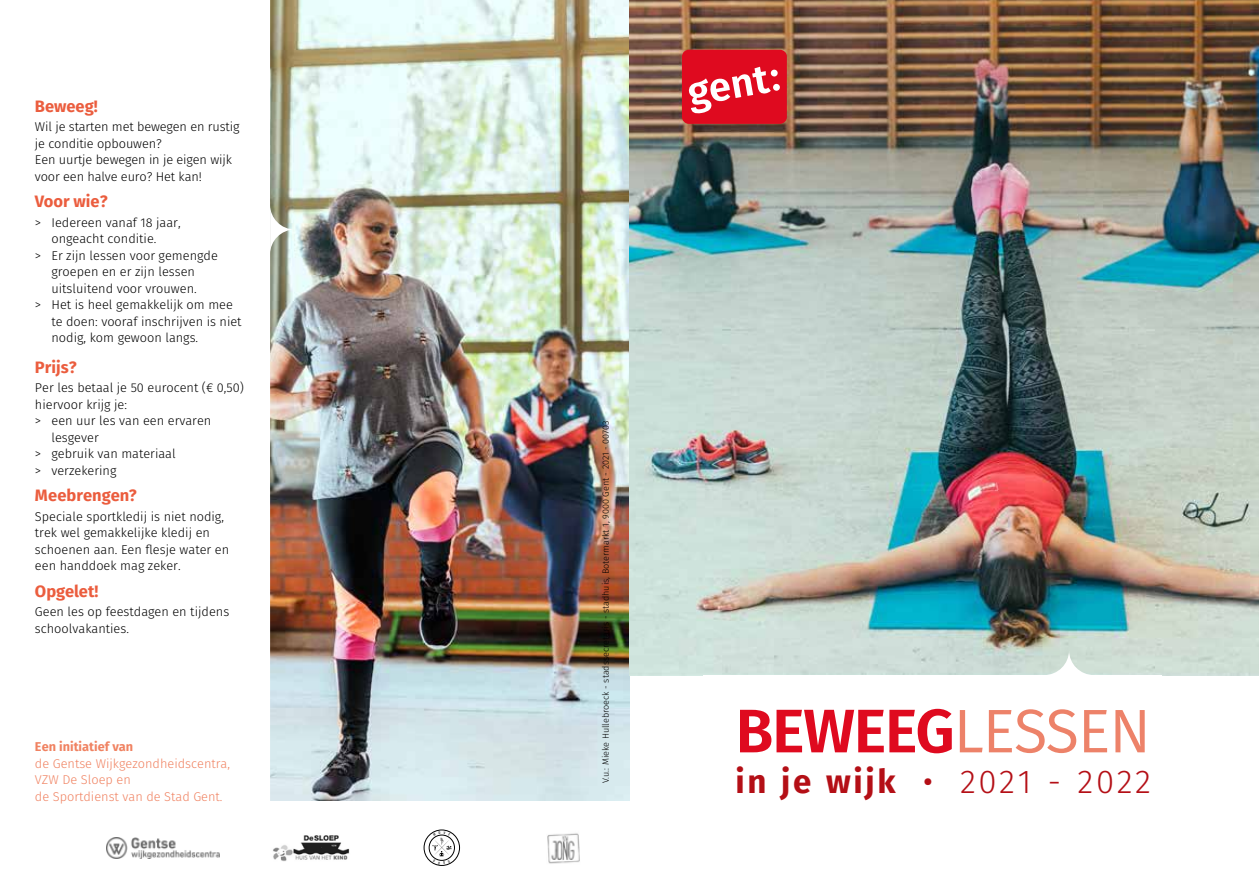
<style>
.page{position:relative;width:1259px;height:893px;background:#fff}
.page>*{position:absolute;margin:0;border:0;box-sizing:border-box;transform-origin:0 0}
.t1{font:600 61.5px "Fira Sans";letter-spacing:-.02em;color:#df0a1f}
.t2{font:300 33px "Fira Sans";letter-spacing:.08em;color:#b40f16}
.t3{font:700 16.5px "Fira Sans";color:#eb5d3e}
.t4{font:300 12.75px/16.5px "Fira Sans";color:#000}
.t5{font:300 12.75px/16.5px "Fira Sans";color:#f08261}
.t6{font:700 12.75px "Fira Sans";color:#f08261}
.t7{font:300 9px "Fira Sans";color:#000}
.s1{font-weight:400;color:#ed8269}
.s2{font-weight:700}
.s3{font-weight:400}
</style>
<div class="page">
<img style="left:270px;top:0;width:359px;height:800px">
<img style="left:629px;top:0;width:630px;height:675px">
<div style="left:682px;top:50px;width:105px;height:74px;background:#df0a1f;border-radius:7px"></div>
<svg style="left:688px;top:67px;width:83px;height:47px"></svg>
<svg style="left:770px;top:69px;width:8px;height:8px"></svg>
<div style="left:773px;top:84px;width:7px;height:7px;background:#fff;border-radius:3px"></div>
<svg style="left:270px;top:205px;width:25px;height:49px"></svg>
<svg style="left:1044px;top:650px;width:49px;height:25px"></svg>
<img style="left:273px;top:835px;width:77px;height:26px">
<div style="left:429px;top:835px;width:25px;height:25px;border:1px solid #000;border-radius:50%"></div>
<div style="left:424px;top:830px;width:36px;height:36px;border:1px solid #000;border-radius:50%"></div>
<img style="left:547px;top:833px;width:33px;height:31px">
<img style="left:106px;top:837px;width:114px;height:21px">
<svg style="left:432px;top:831px;width:20px;height:33px"></svg>
<p class="t3" style="left:35px;top:94px;width:64px">Beweeg!</p>
<p class="t4" style="left:35px;top:118px;width:206px">Wil je starten met bewegen en rustig je conditie opbouwen?<br>Een uurtje bewegen in je eigen wijk voor een halve euro? Het kan!</p>
<p class="t3" style="left:35px;top:190px;width:74px">Voor wie?</p>
<p class="t4" style="left:35px;top:214px;width:147px">&gt; Iedereen vanaf 18 jaar,</p>
<p class="t4" style="left:51px;top:230px;width:107px">ongeacht conditie.</p>
<p class="t4" style="left:35px;top:247px;width:184px">&gt; Er zijn lessen voor gemengde</p>
<p class="t4" style="left:51px;top:263px;width:145px">groepen en er zijn lessen</p>
<p class="t4" style="left:51px;top:280px;width:147px">uitsluitend voor vrouwen.</p>
<p class="t4" style="left:35px;top:296px;width:199px">&gt; Het is heel gemakkelijk om mee</p>
<p class="t4" style="left:51px;top:313px;width:192px">te doen: vooraf inschrijven is niet</p>
<p class="t4" style="left:51px;top:329px;width:148px">nodig, kom gewoon langs.</p>
<p class="t3" style="left:35px;top:356px;width:43px">Prijs?</p>
<p class="t4" style="left:35px;top:380px;width:210px">Per les betaal je 50 eurocent (€ 0,50)</p>
<p class="t4" style="left:35px;top:396px;width:94px">hiervoor krijg je:</p>
<p class="t4" style="left:35px;top:413px;width:178px">&gt; een uur les van een ervaren</p>
<p class="t4" style="left:51px;top:429px;width:49px">lesgever</p>
<p class="t4" style="left:35px;top:446px;width:142px">&gt; gebruik van materiaal</p>
<p class="t4" style="left:35px;top:462px;width:83px">&gt; verzekering</p>
<p class="t3" style="left:35px;top:484px;width:103px">Meebrengen?</p>
<p class="t4" style="left:35px;top:508px;width:196px">Speciale sportkledij is niet nodig, trek wel gemakkelijke kledij en schoenen aan. Een flesje water en een handdoek mag zeker.</p>
<p class="t3" style="left:35px;top:580px;width:65px">Opgelet!</p>
<p class="t4" style="left:35px;top:604px;width:196px">Geen les op feestdagen en tijdens schoolvakanties.</p>
<p class="t6" style="left:35px;top:738px;width:100px">Een initiatief van</p>
<p class="t5" style="left:35px;top:755px;width:196px">de Gentse Wijkgezondheidscentra,<br>VZW De Sloep en<br>de Sportdienst van de Stad Gent.</p>
<p class="t7" style="left:599px;top:783px;width:364px;rotate:-90deg">V.u.: Mieke Hullebroeck - stadssecretaris - stadhuis, Botermarkt 1, 9000 Gent - 2021 - 00703</p>
<h1 class="t1" style="left:735px;top:680px;width:417px">BEWEEG<span class="s1">LESSEN</span></h1>
<h2 class="t2" style="left:735px;top:758px;width:417px"><span class="s2">in je wijk</span> <span class="s3">•</span> 2021 - 2022</h2>
</div>
